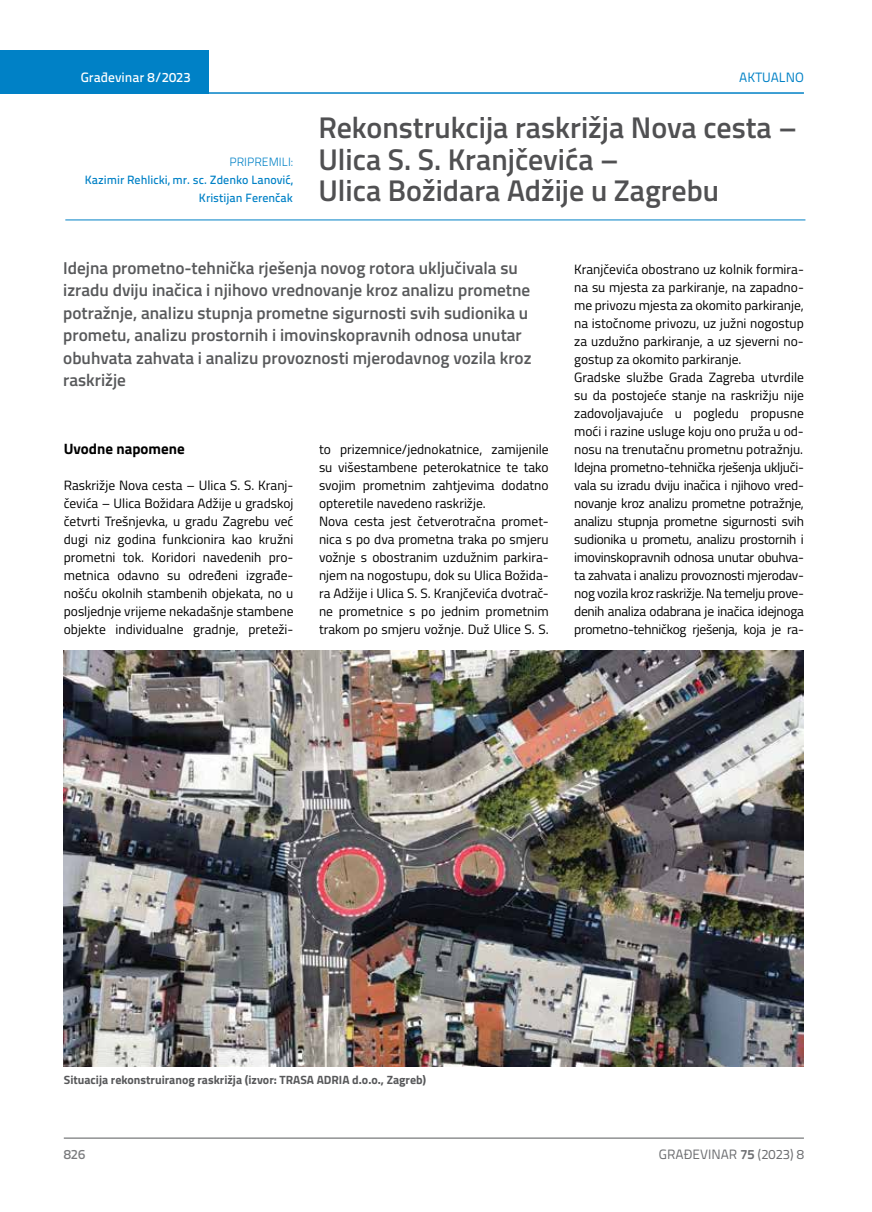
<style>
.page{position:relative;width:872px;height:1212px;background:#fff}
.page>*{position:absolute;margin:0;border:0;box-sizing:border-box;transform-origin:0 0}
.t1{font:600 30px/31.5px "Titillium";color:#505052}
.t2{font:600 17.25px/22.5px "Titillium";color:#58595b}
.t3{font:700 15px "Titillium";color:#000}
.t4{font:13.5px/18px "Titillium";letter-spacing:-.02em;color:#000}
.t5{font:13.5px/18px "Titillium";color:#000;text-align:justify}
.t6{font:13.5px "Titillium Text 22 L";color:#6d6e71}
.t7{font:500 13.5px "Titillium Text 22 L";color:#fff}
.t8{font:13.5px "Titillium Text 22 L";color:#0081c6}
.t9{font:500 13.5px "Titillium Text 22 L";color:#797a7d}
.t10{font:700 12px "Titillium";color:#58595b}
.t11{font:500 12px/18px "Titillium Text 22 L";color:#0081c6;text-align:right}
.t12{font:300 12px "Titillium Text 22 L";color:#0081c6}
.s1{font-weight:700}
</style>
<div class="page">
<div style="left:0;top:50px;width:208px;height:44px;background:#0081c6"></div>
<hr style="left:0;top:92px;width:804px;height:2px;background:#0081c6">
<hr style="left:64px;top:1138px;width:740px;height:1px;background:#58595b">
<hr style="left:65px;top:220px;width:740px;height:1px;background:#0081c6">
<img style="left:63px;top:650px;width:740px;height:416px">
<p class="t7" style="left:81px;top:67px;width:111px">Građevinar 8/2023</p>
<p class="t8" style="left:739px;top:68px;width:66px">AKTUALNO</p>
<p class="t12" style="left:229px;top:153px;width:65px">PRIPREMILI:</p>
<p class="t11" style="left:85px;top:170px;width:210px">Kazimir Rehlicki, mr. sc. Zdenko Lanović,<br>Kristijan Ferenčak</p>
<h1 class="t1" style="left:318px;top:111px;width:480px">Rekonstrukcija raskrižja Nova cesta –<br>Ulica S. S. Kranjčevića –<br>Ulica Božidara Adžije u Zagrebu</h1>
<p class="t2" style="left:63px;top:256px;width:470px">Idejna prometno-tehnička rješenja novog rotora uključivala su izradu dviju inačica i njihovo vrednovanje kroz analizu prometne potražnje, analizu stupnja prometne sigurnosti svih sudionika u prometu, analizu prostornih i imovinskopravnih odnosa unutar obuhvata zahvata i analizu provoznosti mjerodavnog vozila kroz raskrižje</p>
<p class="t3" style="left:64px;top:437px;width:122px">Uvodne napomene</p>
<p class="t5" style="left:64px;top:475px;width:231px">Raskrižje Nova cesta – Ulica S. S. Kranj&shy;čevića – Ulica Božidara Adžije u gradskoj četvrti Trešnjevka, u gradu Zagrebu već dugi niz godina funkcionira kao kružni prometni tok. Koridori navedenih pro&shy;metnica odavno su određeni izgrađe&shy;nošću okolnih stambenih objekata, no u posljednje vrijeme nekadašnje stambene objekte individualne gradnje, preteži-</p>
<p class="t5" style="left:319px;top:439px;width:231px;text-align:left">to prizemnice/jednokatnice, zamijenile su višestambene peterokatnice te tako svojim prometnim zahtjevima dodatno opteretile navedeno raskrižje.<br>Nova cesta jest četverotračna promet&shy;nica s po dva prometna traka po smjeru vožnje s obostranim uzdužnim parkira&shy;njem na nogostupu, dok su Ulica Božida&shy;ra Adžije i Ulica S. S. Kranjčevića dvotrač&shy;ne prometnice s po jednim prometnim trakom po smjeru vožnje. Duž Ulice S. S.</p>
<p class="t4" style="left:574px;top:259px;width:231px">Kranjčevića obostrano uz kolnik formira&shy;na su mjesta za parkiranje, na zapadno&shy;me privozu mjesta za okomito parkiranje, na istočnome privozu, uz južni nogostup za uzdužno parkiranje, a uz sjeverni no&shy;gostup za okomito parkiranje.<br>Gradske službe Grada Zagreba utvrdile su da postojeće stanje na raskrižju nije zadovoljavajuće u pogledu propusne moći i razine usluge koju ono pruža u od&shy;nosu na trenutačnu prometnu potražnju.<br>Idejna prometno-tehnička rješenja uključi&shy;vala su izradu dviju inačica i njihovo vred&shy;novanje kroz analizu prometne potražnje, analizu stupnja prometne sigurnosti svih sudionika u prometu, analizu prostornih i imovinskopravnih odnosa unutar obuhva&shy;ta zahvata i analizu provoznosti mjerodav&shy;nog vozila kroz raskrižje. Na temelju prove&shy;denih analiza odabrana je inačica idejnoga prometno-tehničkog rješenja, koja je ra-</p>
<p class="t10" style="left:64px;top:1071px;width:364px">Situacija rekonstruiranog raskrižja (izvor: TRASA ADRIA d.o.o., Zagreb)</p>
<p class="t9" style="left:64px;top:1144px;width:23px">826</p>
<p class="t6" style="left:659px;top:1144px;width:146px">GRAĐEVINAR <span class="s1">75</span> (2023) 8</p>
</div>
